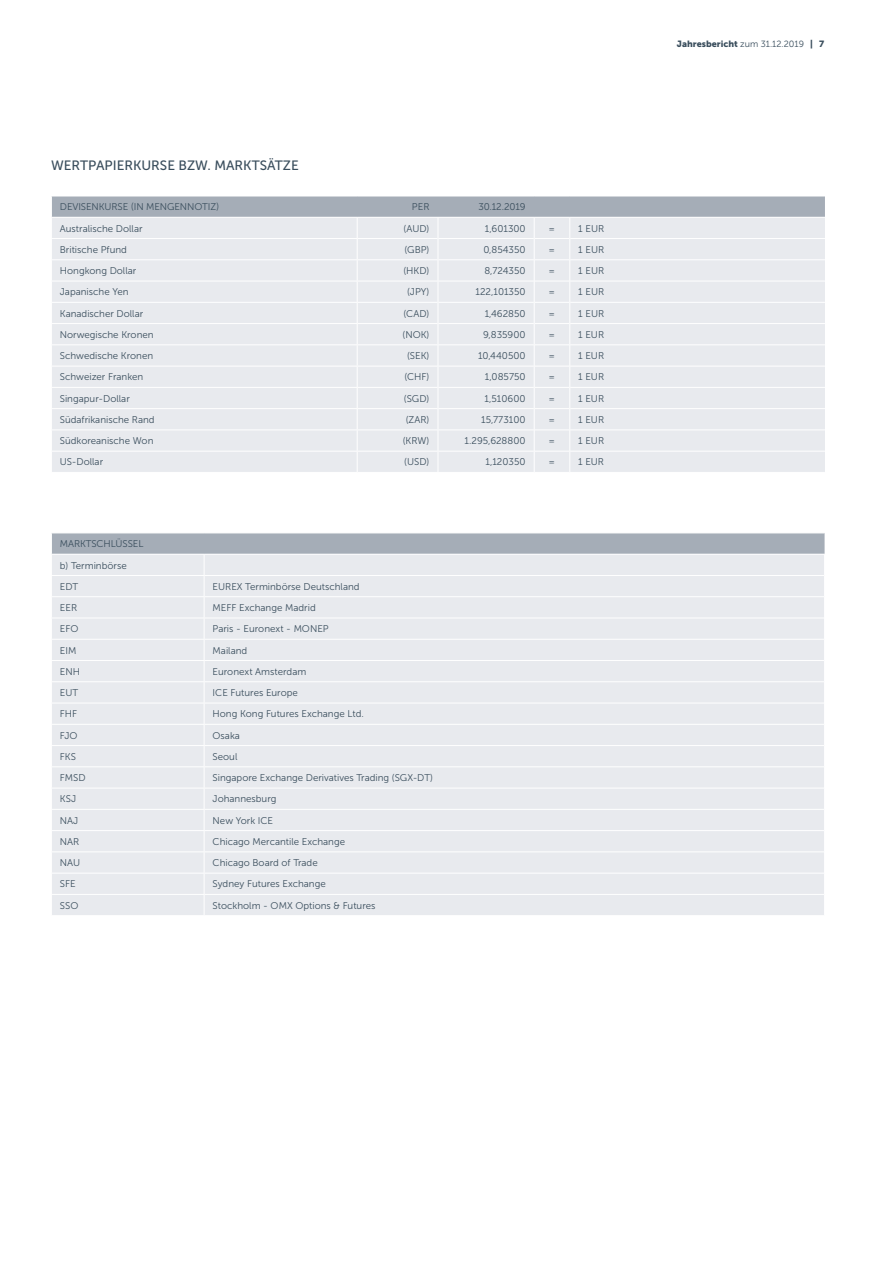
<style>
.page{position:relative;width:893px;height:1263px;background:#fff}
.page>*{position:absolute;margin:0;border:0;box-sizing:border-box;transform-origin:0 0}
.t1{font:13.5px "Museo Sans 500";color:#394d5c}
.t2{font:9.75px/21.3px "Museo Sans 300";color:#394d5c}
.t3{font:9px "Museo Sans 900";color:#394d5c}
.s1{font-family:"Museo Sans 300"}
</style>
<div class="page">
<svg style="left:51px;top:196px;width:774px;height:276px;background:#e4e6ea"></svg>
<svg style="left:51px;top:533px;width:774px;height:382px;background:#e5e7eb"></svg>
<h1 class="t1" style="left:51px;top:157px;width:249px">WERTPAPIERKURSE BZW. MARKTSÄTZE</h1>
<p class="t2" style="left:60px;top:196px;width:161px">DEVISENKURSE (IN MENGENNOTIZ)</p>
<p class="t2" style="left:412px;top:196px;width:19px">PER</p>
<p class="t2" style="left:478px;top:196px;width:49px">30.12.2019</p>
<p class="t2" style="left:60px;top:218px;width:84px">Australische Dollar</p>
<p class="t2" style="left:404px;top:218px;width:27px">(AUD)</p>
<p class="t2" style="left:485px;top:218px;width:42px">1,601300</p>
<p class="t2" style="left:549px;top:218px;width:8px">=</p>
<p class="t2" style="left:578px;top:218px;width:27px">1 EUR</p>
<p class="t2" style="left:60px;top:239px;width:69px">Britische Pfund</p>
<p class="t2" style="left:404px;top:239px;width:26px">(GBP)</p>
<p class="t2" style="left:483px;top:239px;width:44px">0,854350</p>
<p class="t2" style="left:549px;top:239px;width:8px">=</p>
<p class="t2" style="left:578px;top:239px;width:27px">1 EUR</p>
<p class="t2" style="left:60px;top:260px;width:78px">Hongkong Dollar</p>
<p class="t2" style="left:403px;top:260px;width:28px">(HKD)</p>
<p class="t2" style="left:484px;top:260px;width:43px">8,724350</p>
<p class="t2" style="left:549px;top:260px;width:8px">=</p>
<p class="t2" style="left:578px;top:260px;width:27px">1 EUR</p>
<p class="t2" style="left:60px;top:281px;width:70px">Japanische Yen</p>
<p class="t2" style="left:407px;top:281px;width:24px">(JPY)</p>
<p class="t2" style="left:475px;top:281px;width:52px">122,101350</p>
<p class="t2" style="left:549px;top:281px;width:8px">=</p>
<p class="t2" style="left:578px;top:281px;width:27px">1 EUR</p>
<p class="t2" style="left:60px;top:303px;width:85px">Kanadischer Dollar</p>
<p class="t2" style="left:403px;top:303px;width:27px">(CAD)</p>
<p class="t2" style="left:485px;top:303px;width:42px">1,462850</p>
<p class="t2" style="left:549px;top:303px;width:8px">=</p>
<p class="t2" style="left:578px;top:303px;width:27px">1 EUR</p>
<p class="t2" style="left:60px;top:324px;width:95px">Norwegische Kronen</p>
<p class="t2" style="left:403px;top:324px;width:28px">(NOK)</p>
<p class="t2" style="left:483px;top:324px;width:44px">9,835900</p>
<p class="t2" style="left:549px;top:324px;width:8px">=</p>
<p class="t2" style="left:578px;top:324px;width:27px">1 EUR</p>
<p class="t2" style="left:60px;top:345px;width:95px">Schwedische Kronen</p>
<p class="t2" style="left:407px;top:345px;width:24px">(SEK)</p>
<p class="t2" style="left:478px;top:345px;width:49px">10,440500</p>
<p class="t2" style="left:549px;top:345px;width:8px">=</p>
<p class="t2" style="left:578px;top:345px;width:27px">1 EUR</p>
<p class="t2" style="left:60px;top:366px;width:85px">Schweizer Franken</p>
<p class="t2" style="left:404px;top:366px;width:27px">(CHF)</p>
<p class="t2" style="left:485px;top:366px;width:42px">1,085750</p>
<p class="t2" style="left:549px;top:366px;width:8px">=</p>
<p class="t2" style="left:578px;top:366px;width:27px">1 EUR</p>
<p class="t2" style="left:60px;top:388px;width:71px">Singapur-Dollar</p>
<p class="t2" style="left:404px;top:388px;width:27px">(SGD)</p>
<p class="t2" style="left:485px;top:388px;width:42px">1,510600</p>
<p class="t2" style="left:549px;top:388px;width:8px">=</p>
<p class="t2" style="left:578px;top:388px;width:27px">1 EUR</p>
<p class="t2" style="left:60px;top:409px;width:96px">Südafrikanische Rand</p>
<p class="t2" style="left:406px;top:409px;width:25px">(ZAR)</p>
<p class="t2" style="left:481px;top:409px;width:46px">15,773100</p>
<p class="t2" style="left:549px;top:409px;width:8px">=</p>
<p class="t2" style="left:578px;top:409px;width:27px">1 EUR</p>
<p class="t2" style="left:60px;top:430px;width:95px">Südkoreanische Won</p>
<p class="t2" style="left:403px;top:430px;width:28px">(KRW)</p>
<p class="t2" style="left:465px;top:430px;width:62px">1.295,628800</p>
<p class="t2" style="left:549px;top:430px;width:8px">=</p>
<p class="t2" style="left:578px;top:430px;width:27px">1 EUR</p>
<p class="t2" style="left:60px;top:451px;width:45px">US-Dollar</p>
<p class="t2" style="left:404px;top:451px;width:27px">(USD)</p>
<p class="t2" style="left:485px;top:451px;width:42px">1,120350</p>
<p class="t2" style="left:549px;top:451px;width:8px">=</p>
<p class="t2" style="left:578px;top:451px;width:27px">1 EUR</p>
<p class="t2" style="left:60px;top:533px;width:85px">MARKTSCHLÜSSEL b) Terminbörse<br>EDT</p>
<p class="t2" style="left:213px;top:576px;width:149px">EUREX Terminbörse Deutschland</p>
<p class="t2" style="left:60px;top:597px;width:19px">EER</p>
<p class="t2" style="left:213px;top:597px;width:105px">MEFF Exchange Madrid</p>
<p class="t2" style="left:60px;top:618px;width:20px">EFO</p>
<p class="t2" style="left:213px;top:618px;width:118px">Paris - Euronext - MONEP</p>
<p class="t2" style="left:60px;top:640px;width:18px">EIM</p>
<p class="t2" style="left:213px;top:640px;width:36px">Mailand</p>
<p class="t2" style="left:60px;top:661px;width:22px">ENH</p>
<p class="t2" style="left:213px;top:661px;width:95px">Euronext Amsterdam</p>
<p class="t2" style="left:60px;top:682px;width:20px">EUT</p>
<p class="t2" style="left:213px;top:682px;width:87px">ICE Futures Europe</p>
<p class="t2" style="left:60px;top:703px;width:19px">FHF</p>
<p class="t2" style="left:213px;top:703px;width:153px">Hong Kong Futures Exchange Ltd.</p>
<p class="t2" style="left:60px;top:725px;width:19px">FJO</p>
<p class="t2" style="left:213px;top:725px;width:29px">Osaka</p>
<p class="t2" style="left:60px;top:746px;width:18px">FKS</p>
<p class="t2" style="left:213px;top:746px;width:26px">Seoul</p>
<p class="t2" style="left:60px;top:767px;width:27px">FMSD</p>
<p class="t2" style="left:213px;top:767px;width:222px">Singapore Exchange Derivatives Trading (SGX-DT)</p>
<p class="t2" style="left:60px;top:788px;width:18px">KSJ</p>
<p class="t2" style="left:213px;top:788px;width:65px">Johannesburg</p>
<p class="t2" style="left:60px;top:810px;width:20px">NAJ</p>
<p class="t2" style="left:213px;top:810px;width:62px">New York ICE</p>
<p class="t2" style="left:60px;top:831px;width:21px">NAR</p>
<p class="t2" style="left:213px;top:831px;width:134px">Chicago Mercantile Exchange</p>
<p class="t2" style="left:60px;top:852px;width:22px">NAU</p>
<p class="t2" style="left:213px;top:852px;width:107px">Chicago Board of Trade</p>
<p class="t2" style="left:60px;top:873px;width:17px">SFE</p>
<p class="t2" style="left:213px;top:873px;width:115px">Sydney Futures Exchange</p>
<p class="t2" style="left:60px;top:895px;width:20px">SSO</p>
<p class="t2" style="left:213px;top:895px;width:164px">Stockholm - OMX Options &amp; Futures</p>
<p class="t3" style="left:677px;top:39px;width:149px">Jahresbericht <span class="s1">zum 31.12.2019</span> | 7</p>
</div>
